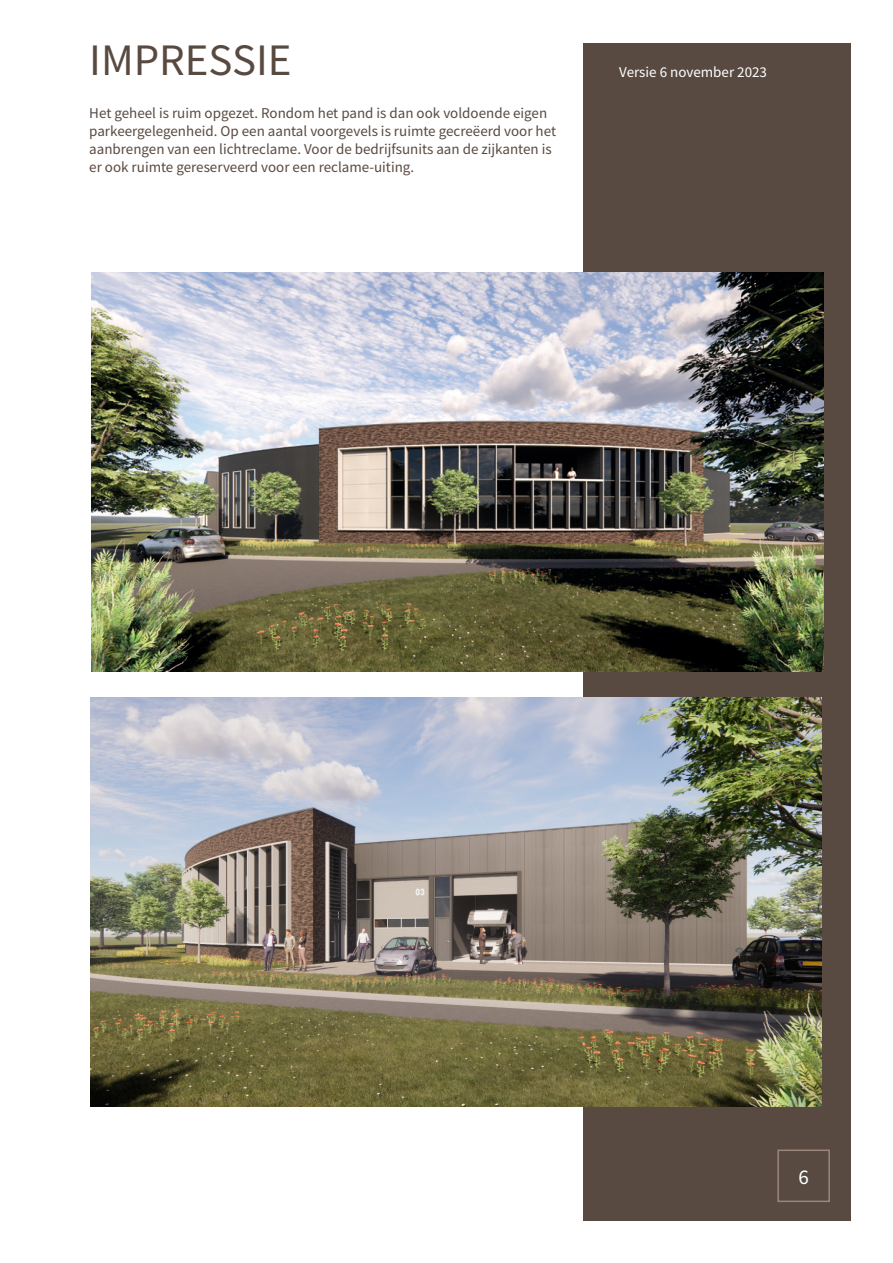
<style>
.page{position:relative;width:893px;height:1263px;background:#fff}
.page>*{position:absolute;margin:0;border:0;box-sizing:border-box;transform-origin:0 0}
.t1{font:45px "Source Sans Pro";color:#594a41}
.t2{font:21px "Source Sans Pro";color:#fff}
.t3{font:15px/18px "Source Sans Pro";color:#594a41}
.t4{font:15px "Source Sans Pro";color:#fff}
</style>
<div class="page">
<div style="left:583px;top:43px;width:267px;height:1177px;background:#594a41"></div>
<div style="left:777px;top:1149px;width:53px;height:53px;border:2px solid #9b8679"></div>
<img style="left:90px;top:697px;width:731px;height:409px">
<img style="left:92px;top:272px;width:732px;height:399px">
<h1 class="t1" style="left:89px;top:32px;width:204px">IMPRESSIE</h1>
<p class="t3" style="left:89px;top:103px;width:468px">Het geheel is ruim opgezet. Rondom het pand is dan ook voldoende eigen parkeergelegenheid. Op een aantal voorgevels is ruimte gecreëerd voor het aanbrengen van een lichtreclame. Voor de bedrijfsunits aan de zijkanten is er ook ruimte gereserveerd voor een reclame-uiting.</p>
<p class="t4" style="left:619px;top:63px;width:149px">Versie 6 november 2023</p>
<h2 class="t2" style="left:798px;top:1163px;width:12px">6</h2>
</div>
